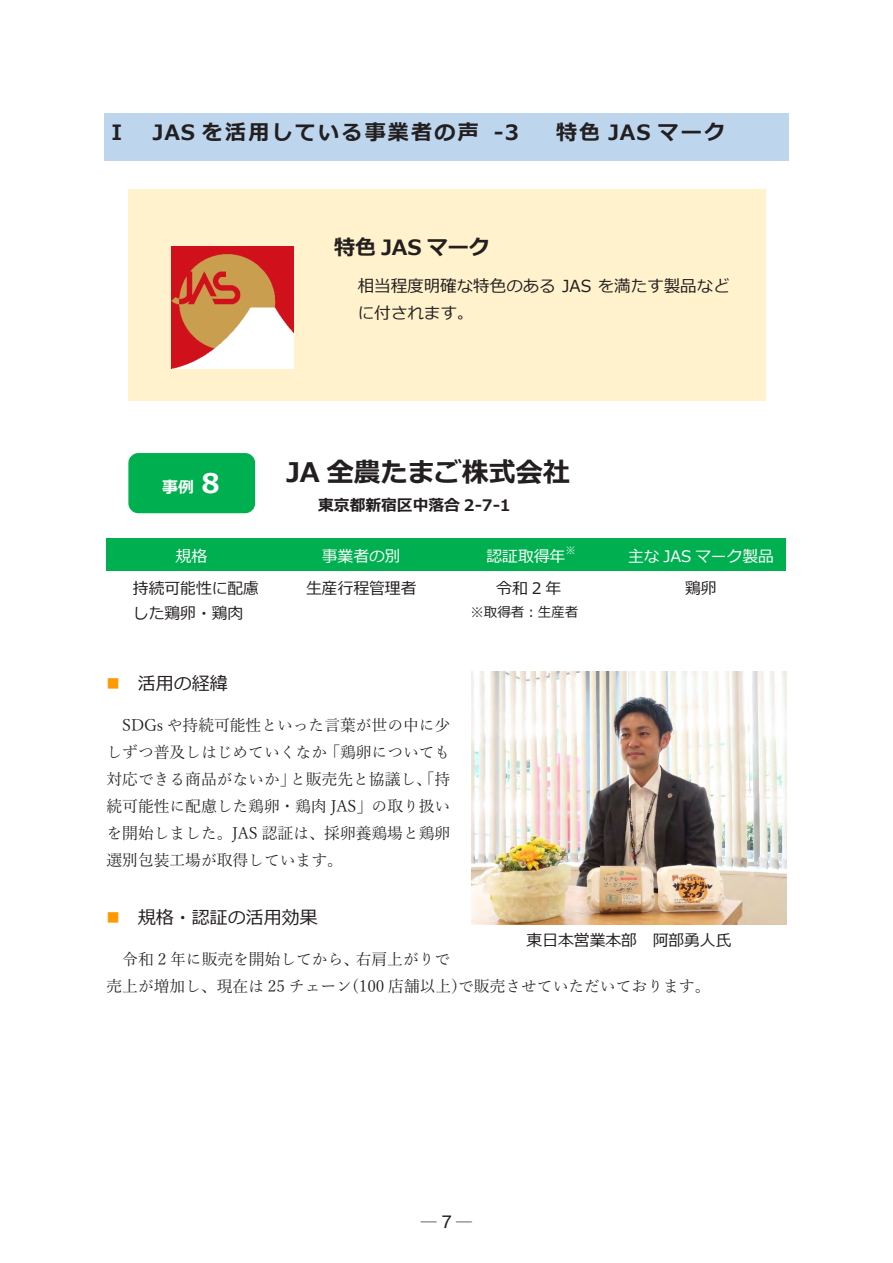
<style>
.page{position:relative;width:893px;height:1263px;background:#fff}
.page>*{position:absolute;margin:0;border:0;box-sizing:border-box;transform-origin:0 0}
.t1{font:700 27px "Meiryo";color:#231f20}
.t2{font:700 21px "Meiryo";letter-spacing:.1em;color:#231f20}
.t3{font:18px "Meiryo";color:#231f20}
.t4{font:16.5px/27px "Meiryo";color:#231f20}
.t5{font:15.9px/27px "Yu Mincho";color:#231f20;text-align:justify}
.t6{font:15.9px/24.2px "Meiryo";color:#231f20}
.t7{font:15.9px "Meiryo";color:#fff}
.t8{font:700 15.9px "Meiryo";letter-spacing:-.005em;color:#231f20}
.t9{font:15.9px "PUD Shin Go Pr 6 N";color:#231f20}
.t10{font:700 15.9px "Meiryo";color:#fff}
.t11{font:13.5px "Meiryo";color:#231f20}
.t12{font:10.5px "Meiryo";color:#fff}
.s1{font-size:27px}
.s2{color:#f90}
</style>
<div class="page">
<div style="left:104px;top:113px;width:685px;height:47px;background:#bdd6ee"></div>
<div style="left:106px;top:538px;width:170px;height:33px;background:#00b050"></div>
<div style="left:276px;top:538px;width:170px;height:33px;background:#00b050"></div>
<div style="left:446px;top:538px;width:170px;height:33px;background:#00b050"></div>
<div style="left:616px;top:538px;width:170px;height:33px;background:#00b050"></div>
<div style="left:128px;top:190px;width:637px;height:211px;background:#fff2cc"></div>
<div style="left:128px;top:453px;width:127px;height:60px;background:#00b050;border-radius:10px"></div>
<img style="left:128px;top:458px;width:128px;height:42px">
<img style="left:171px;top:246px;width:123px;height:123px">
<img style="left:471px;top:671px;width:316px;height:253px">
<h2 class="t2" style="left:106px;top:117px;width:414px">Ⅰ JAS を活用している事業者の声 -3</h2>
<h2 class="t2" style="left:556px;top:117px;width:171px">特色 JAS マーク</h2>
<p class="t10" style="left:162px;top:476px;width:59px">事例 <span class="s1">8</span></p>
<h2 class="t2" style="left:334px;top:233px;width:157px">特色 JAS マーク</h2>
<p class="t4" style="left:358px;top:274px;width:373px">相当程度明確な特色のある JAS を満たす製品などに付されます。</p>
<h1 class="t1" style="left:287px;top:453px;width:285px">JA 全農たまご株式会社</h1>
<p class="t8" style="left:318px;top:494px;width:194px">東京都新宿区中落合 2-7-1</p>
<p class="t7" style="left:176px;top:545px;width:33px">規格</p>
<p class="t7" style="left:322px;top:545px;width:81px">事業者の別</p>
<p class="t7" style="left:486px;top:545px;width:81px">認証取得年</p>
<p class="t12" style="left:565px;top:543px;width:12px">※</p>
<p class="t7" style="left:628px;top:545px;width:147px">主な JAS マーク製品</p>
<p class="t6" style="left:133px;top:577px;width:128px">持続可能性に配慮した鶏卵・鶏肉</p>
<p class="t6" style="left:306px;top:577px;width:112px">生産行程管理者</p>
<p class="t6" style="left:496px;top:577px;width:67px">令和2年</p>
<p class="t6" style="left:685px;top:577px;width:33px">鶏卵</p>
<p class="t11" style="left:470px;top:603px;width:109px">※取得者：生産者</p>
<p class="t3" style="left:106px;top:671px;width:123px"><span class="s2">■</span> 活用の経緯</p>
<p class="t5" style="left:106px;top:710px;width:346px;text-indent:16px">SDGs や持続可能性といった言葉が世の中に少しずつ普及しはじめていくなか「鶏卵についても対応できる商品がないか」と販売先と協議し、「持続可能性に配慮した鶏卵・鶏肉 JAS」の取り扱いを開始しました。JAS 認証は、採卵養鶏場と鶏卵選別包装工場が取得しています。</p>
<p class="t3" style="left:106px;top:905px;width:213px"><span class="s2">■</span> 規格・認証の活用効果</p>
<p class="t5" style="left:106px;top:944px;width:606px;text-indent:16px">令和 2 年に販売を開始してから、右肩上がりで<br>売上が増加し、現在は 25 チェーン(100 店舗以上)で販売させていただいております。</p>
<p class="t6" style="left:526px;top:929px;width:207px">東日本営業本部 阿部勇人氏</p>
<p class="t9" style="left:421px;top:1213px;width:53px">─ 7 ─</p>
</div>
